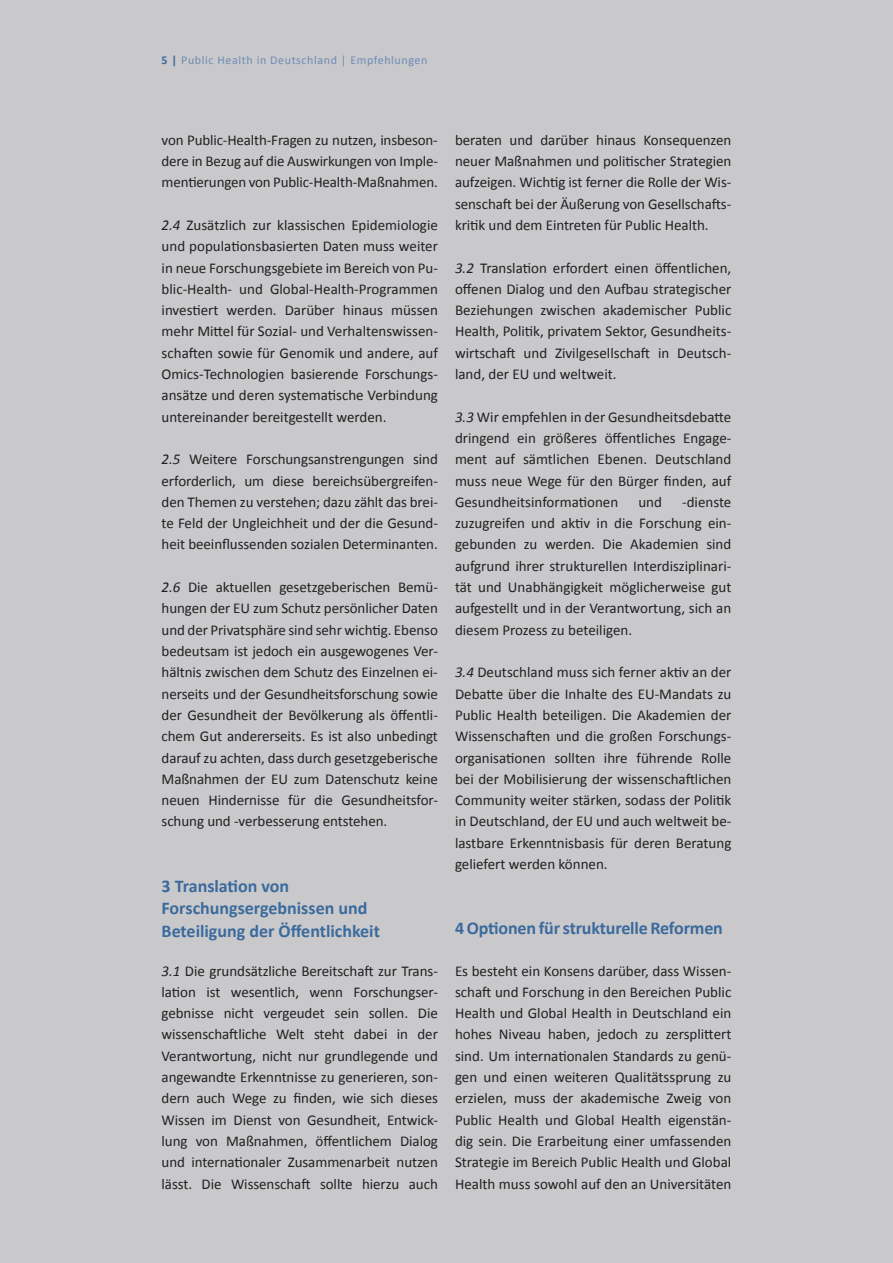
<style>
.page{position:relative;width:893px;height:1263px;background:#c9c9cc}
.page>*{position:absolute;margin:0;border:0;box-sizing:border-box;transform-origin:0 0}
.t1{font:700 18px/22.5px "Calibri";color:#3b6a9c}
.t2{font:15px/21.3px "Calibri";letter-spacing:-.005em;color:#231f20;text-align:justify}
.t3{font:12px "Calibri";letter-spacing:.05em;color:#6d8bb5}
.s1{font-weight:700;color:#3b6a9c}
.s2{font-style:italic}
</style>
<div class="page">
<p class="t3" style="left:162px;top:53px;width:267px"><span class="s1">5 |</span> Public Health in Deutschland | Empfehlungen</p>
<p class="t2" style="left:162px;top:129px;width:278px">von Public-Health-Fragen zu nutzen, insbeson&shy;dere in Bezug auf die Auswirkungen von Imple&shy;mentierungen von Public-Health-Maßnahmen.</p>
<p class="t2" style="left:162px;top:214px;width:278px"><span class="s2">2.4</span> Zusätzlich zur klassischen Epidemiologie und populationsbasierten Daten muss weiter in neue Forschungsgebiete im Bereich von Pu&shy;blic-Health- und Global-Health-Programmen investiert werden. Darüber hinaus müssen mehr Mittel für Sozial- und Verhaltenswissen&shy;schaften sowie für Genomik und andere, auf Omics-Technologien basierende Forschungs&shy;ansätze und deren systematische Verbindung untereinander bereitgestellt werden.</p>
<p class="t2" style="left:162px;top:449px;width:278px"><span class="s2">2.5</span> Weitere Forschungsanstrengungen sind erforderlich, um diese bereichsübergreifen&shy;den Themen zu verstehen; dazu zählt das brei&shy;te Feld der Ungleichheit und der die Gesund&shy;heit beeinflussenden sozialen Determinanten.</p>
<p class="t2" style="left:162px;top:576px;width:278px"><span class="s2">2.6</span> Die aktuellen gesetzgeberischen Bemü&shy;hungen der EU zum Schutz persönlicher Daten und der Privatsphäre sind sehr wichtig. Ebenso bedeutsam ist jedoch ein ausgewogenes Ver&shy;hältnis zwischen dem Schutz des Einzelnen ei&shy;nerseits und der Gesundheitsforschung sowie der Gesundheit der Bevölkerung als öffentli&shy;chem Gut andererseits. Es ist also unbedingt darauf zu achten, dass durch gesetzgeberische Maßnahmen der EU zum Datenschutz keine neuen Hindernisse für die Gesundheitsfor&shy;schung und -verbesserung entstehen.</p>
<p class="t1" style="left:162px;top:874px;width:220px">3 Translation von<br>Forschungsergebnissen und<br>Beteiligung der Öffentlichkeit</p>
<p class="t2" style="left:162px;top:960px;width:278px"><span class="s2">3.1</span> Die grundsätzliche Bereitschaft zur Trans&shy;lation ist wesentlich, wenn Forschungser&shy;gebnisse nicht vergeudet sein sollen. Die wissenschaftliche Welt steht dabei in der Verantwortung, nicht nur grundlegende und angewandte Erkenntnisse zu generieren, son&shy;dern auch Wege zu finden, wie sich dieses Wissen im Dienst von Gesundheit, Entwick&shy;lung von Maßnahmen, öffentlichem Dialog und internationaler Zusammenarbeit nutzen lässt. Die Wissenschaft sollte hierzu auch</p>
<p class="t2" style="left:455px;top:129px;width:278px">beraten und darüber hinaus Konsequenzen neuer Maßnahmen und politischer Strategien aufzeigen. Wichtig ist ferner die Rolle der Wis&shy;senschaft bei der Äußerung von Gesellschafts&shy;kritik und dem Eintreten für Public Health.</p>
<p class="t2" style="left:455px;top:257px;width:278px"><span class="s2">3.2</span> Translation erfordert einen öffentlichen, offenen Dialog und den Aufbau strategischer Beziehungen zwischen akademischer Public Health, Politik, privatem Sektor, Gesundheits&shy;wirtschaft und Zivilgesellschaft in Deutsch&shy;land, der EU und weltweit.</p>
<p class="t2" style="left:455px;top:406px;width:278px"><span class="s2">3.3</span> Wir empfehlen in der Gesundheitsdebatte dringend ein größeres öffentliches Engage&shy;ment auf sämtlichen Ebenen. Deutschland muss neue Wege für den Bürger finden, auf Gesundheitsinformationen</p>
<p class="t2" style="left:455px;top:491px;width:278px;text-indent:227px">-dienste zuzugreifen und aktiv in die Forschung ein&shy;gebunden zu werden. Die Akademien sind aufgrund ihrer strukturellen Interdisziplinari&shy;tät und Unabhängigkeit möglicherweise gut aufgestellt und in der Verantwortung, sich an diesem Prozess zu beteiligen.</p>
<p class="t2" style="left:455px;top:662px;width:278px"><span class="s2">3.4</span> Deutschland muss sich ferner aktiv an der Debatte über die Inhalte des EU-Mandats zu Public Health beteiligen. Die Akademien der Wissenschaften und die großen Forschungs&shy;organisationen sollten ihre führende Rolle bei der Mobilisierung der wissenschaftlichen Community weiter stärken, sodass der Politik in Deutschland, der EU und auch weltweit be&shy;lastbare Erkenntnisbasis für deren Beratung geliefert werden können.</p>
<p class="t2" style="left:638px;top:491px;width:25px">und</p>
<p class="t1" style="left:455px;top:917px;width:269px">4 Optionen für strukturelle Reformen</p>
<p class="t2" style="left:455px;top:960px;width:278px">Es besteht ein Konsens darüber, dass Wissen&shy;schaft und Forschung in den Bereichen Public Health und Global Health in Deutschland ein hohes Niveau haben, jedoch zu zersplittert sind. Um internationalen Standards zu genü&shy;gen und einen weiteren Qualitätssprung zu erzielen, muss der akademische Zweig von Public Health und Global Health eigenstän&shy;dig sein. Die Erarbeitung einer umfassenden Strategie im Bereich Public Health und Global Health muss sowohl auf den an Universitäten</p>
</div>
